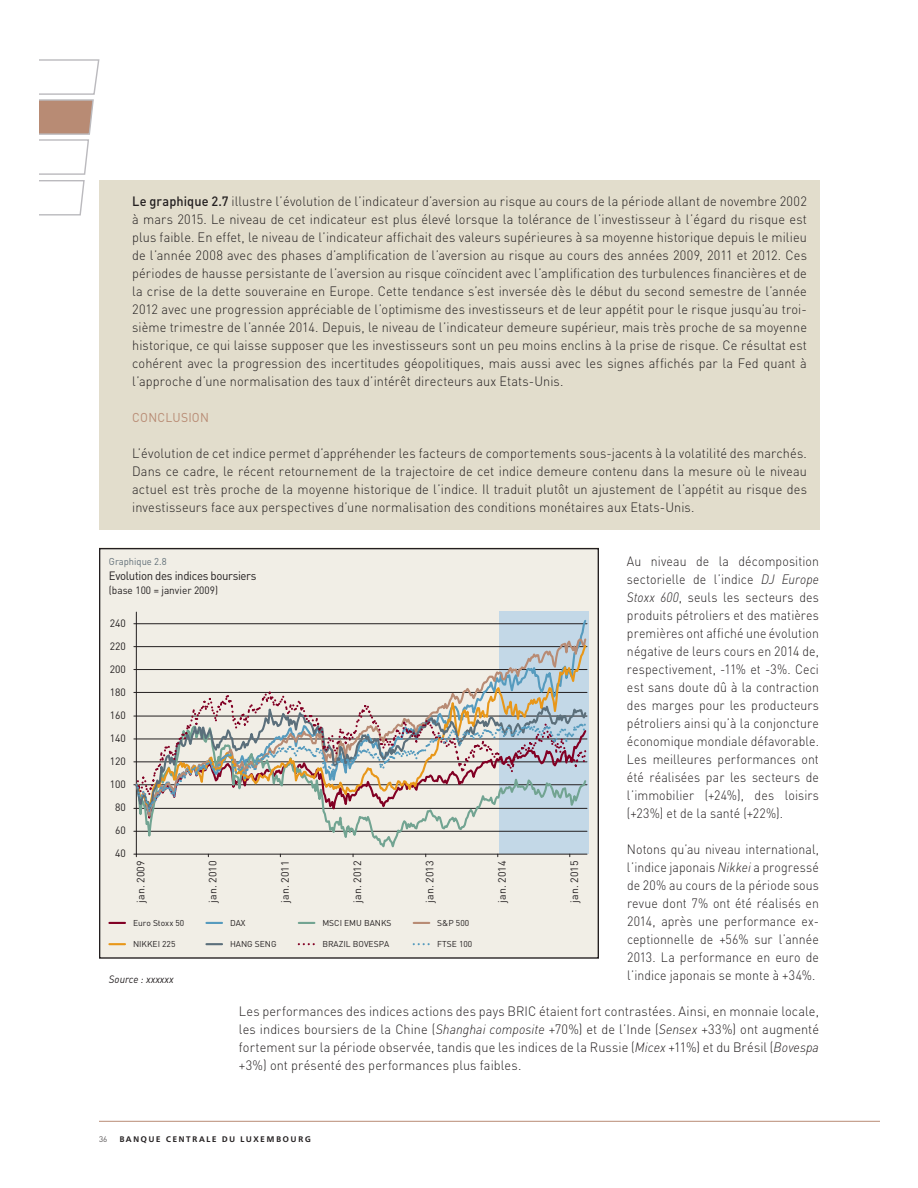
<style>
.page{position:relative;width:918px;height:1188px;background:#fff}
.page>*{position:absolute;margin:0;border:0;box-sizing:border-box;transform-origin:0 0}
.t1{font:300 13.35px/18px "DIN Pro";letter-spacing:.005em;color:#231f20;text-align:justify;scale:.95 1}
.t2{font:300 13.35px/18px "DIN Pro";letter-spacing:.005em;color:#231f20;text-align:justify;scale:.92 1}
.t3{font:12.75px "DIN Pro";letter-spacing:.02em;color:#b88b74;scale:.95 1}
.t4{font:12px "DIN Pro";letter-spacing:-.03em;color:#231f20;scale:.95 1}
.t5{font:10.65px "DIN Pro";color:#231f20}
.t6{font:10.65px "DIN Pro";color:#231f20;scale:.95 1}
.t7{font:italic 10.65px "DIN Pro";color:#231f20;scale:.95 1}
.t8{font:9.9px "DIN Pro";color:#616f78;scale:.95 1}
.t9{font:8.4px "DIN Pro";color:#231f20}
.t10{font:700 8.1px "Frutiger BQ";letter-spacing:.23em;color:#231f20}
.t11{font:300 8.1px "DIN Pro";color:#231f20}
.s1{font-weight:500}
.s2{font-style:italic}
</style>
<div class="page">
<hr style="left:99px;top:1121px;width:780px;height:1px;background:#b88b74">
<svg style="left:39px;top:59px;width:61px;height:157px"></svg>
<div style="left:99px;top:180px;width:720px;height:350px;background:#e2ddcc"></div>
<div style="left:99px;top:548px;width:500px;height:410px;background:#f1eee6"></div>
<div style="left:499px;top:611px;width:90px;height:243px;background:#c3d8e7"></div>
<hr style="left:136px;top:612px;width:1px;height:242px;background:#231f20">
<svg style="left:134px;top:618px;width:454px;height:19px"></svg>
<svg style="left:134px;top:827px;width:454px;height:29px"></svg>
<svg style="left:135px;top:637px;width:452px;height:190px"></svg>
<svg style="left:134px;top:643px;width:454px;height:47px"></svg>
<svg style="left:135px;top:814px;width:452px;height:4px"></svg>
<svg style="left:134px;top:690px;width:454px;height:26px"></svg>
<svg style="left:134px;top:716px;width:454px;height:98px"></svg>
<svg style="left:109px;top:922px;width:16px;height:2px"></svg>
<svg style="left:206px;top:922px;width:16px;height:2px"></svg>
<svg style="left:299px;top:922px;width:15px;height:2px"></svg>
<svg style="left:414px;top:922px;width:15px;height:2px"></svg>
<svg style="left:109px;top:943px;width:16px;height:2px"></svg>
<svg style="left:206px;top:943px;width:16px;height:2px"></svg>
<svg style="left:299px;top:943px;width:15px;height:2px"></svg>
<svg style="left:414px;top:943px;width:15px;height:2px"></svg>
<p class="t1" style="left:132px;top:194px;width:712px"><span class="s1">Le graphique 2.7</span> illustre l’évolution de l’indicateur d’aversion au risque au cours de la période allant de novembre 2002 à mars 2015. Le niveau de cet indicateur est plus élevé lorsque la tolérance de l’investisseur à l’égard du risque est plus faible. En effet, le niveau de l’indicateur affichait des valeurs supérieures à sa moyenne historique depuis le milieu de l’année 2008 avec des phases d’amplification de l’aversion au risque au cours des années 2009, 2011 et 2012. Ces périodes de hausse persistante de l’aversion au risque coïncident avec l’amplification des turbulences financières et de la crise de la dette souveraine en Europe. Cette tendance s’est inversée dès le début du second semestre de l’année 2012 avec une progression appréciable de l’optimisme des investisseurs et de leur appétit pour le risque jusqu’au troi&shy;sième trimestre de l’année 2014. Depuis, le niveau de l’indicateur demeure supérieur, mais très proche de sa moyenne historique, ce qui laisse supposer que les investisseurs sont un peu moins enclins à la prise de risque. Ce résultat est cohérent avec la progression des incertitudes géopolitiques, mais aussi avec les signes affichés par la Fed quant à l’approche d’une normalisation des taux d’intérêt directeurs aux Etats-Unis.</p>
<p class="t3" style="left:132px;top:410px;width:82px">CONCLUSION</p>
<p class="t1" style="left:132px;top:446px;width:712px">L’évolution de cet indice permet d’appréhender les facteurs de comportements sous-jacents à la volatilité des marchés.<br>Dans ce cadre, le récent retournement de la trajectoire de cet indice demeure contenu dans la mesure où le niveau actuel est très proche de la moyenne historique de l’indice. Il traduit plutôt un ajustement de l’appétit au risque des investisseurs face aux perspectives d’une normalisation des conditions monétaires aux Etats-Unis.</p>
<p class="t2" style="left:627px;top:554px;width:210px">Au niveau de la décomposition sectorielle de l’indice <span class="s2">DJ Europe Stoxx 600</span>, seuls les secteurs des produits pétroliers et des matières premières ont affiché une évolution négative de leurs cours en 2014 de, respectivement, -11% et -3%. Ceci est sans doute dû à la contraction des marges pour les producteurs pétroliers ainsi qu’à la conjoncture économique mondiale défavorable.<br>Les meilleures performances ont été réalisées par les secteurs de l’immobilier (+24%), des loisirs (+23%) et de la santé (+22%).</p>
<p class="t2" style="left:627px;top:842px;width:210px">Notons qu’au niveau international, l’indice japonais <span class="s2">Nikkei</span> a progressé de 20% au cours de la période sous revue dont 7% ont été réalisés en 2014, après une performance ex&shy;ceptionnelle de +56% sur l’année 2013. La performance en euro de l’indice japonais se monte à +34%.</p>
<p class="t1" style="left:239px;top:1004px;width:612px">Les performances des indices actions des pays BRIC étaient fort contrastées. Ainsi, en monnaie locale, les indices boursiers de la Chine (<span class="s2">Shanghai composite</span> +70%) et de l’Inde (<span class="s2">Sensex</span> +33%) ont augmenté fortement sur la période observée, tandis que les indices de la Russie (<span class="s2">Micex</span> +11%) et du Brésil (<span class="s2">Bovespa </span>+3%) ont présenté des performances plus faibles.</p>
<p class="t8" style="left:109px;top:556px;width:62px">Graphique 2.8</p>
<p class="t4" style="left:109px;top:569px;width:157px">Evolution des indices boursiers</p>
<p class="t6" style="left:109px;top:584px;width:116px">(base 100 = janvier 2009)</p>
<p class="t5" style="left:110px;top:617px;width:17px">240</p>
<p class="t5" style="left:110px;top:640px;width:17px">220</p>
<p class="t5" style="left:110px;top:663px;width:17px">200</p>
<p class="t5" style="left:110px;top:686px;width:17px">180</p>
<p class="t5" style="left:110px;top:709px;width:17px">160</p>
<p class="t5" style="left:110px;top:732px;width:17px">140</p>
<p class="t5" style="left:110px;top:755px;width:17px">120</p>
<p class="t5" style="left:110px;top:778px;width:17px">100</p>
<p class="t5" style="left:115px;top:801px;width:12px">80</p>
<p class="t5" style="left:115px;top:825px;width:12px">60</p>
<p class="t5" style="left:115px;top:848px;width:12px">40</p>
<p class="t5" style="left:134px;top:903px;width:43px;rotate:-90deg">jan. 2009</p>
<p class="t5" style="left:207px;top:903px;width:43px;rotate:-90deg">jan. 2010</p>
<p class="t5" style="left:279px;top:903px;width:43px;rotate:-90deg">jan. 2011</p>
<p class="t5" style="left:351px;top:903px;width:43px;rotate:-90deg">jan. 2012</p>
<p class="t5" style="left:424px;top:903px;width:43px;rotate:-90deg">jan. 2013</p>
<p class="t5" style="left:496px;top:903px;width:43px;rotate:-90deg">jan. 2014</p>
<p class="t5" style="left:568px;top:903px;width:43px;rotate:-90deg">jan. 2015</p>
<p class="t9" style="left:133px;top:918px;width:53px">Euro Stoxx 50</p>
<p class="t9" style="left:230px;top:918px;width:17px">DAX</p>
<p class="t9" style="left:322px;top:918px;width:71px">MSCI EMU BANKS</p>
<p class="t9" style="left:437px;top:918px;width:33px">S&amp;P 500</p>
<p class="t9" style="left:133px;top:939px;width:44px">NIKKEI 225</p>
<p class="t9" style="left:230px;top:939px;width:48px">HANG SENG</p>
<p class="t9" style="left:322px;top:939px;width:68px">BRAZIL BOVESPA</p>
<p class="t9" style="left:437px;top:939px;width:36px">FTSE 100</p>
<p class="t7" style="left:109px;top:973px;width:70px">Source : xxxxxx</p>
<p class="t11" style="left:99px;top:1136px;width:10px">36</p>
<p class="t10" style="left:120px;top:1136px;width:193px">BANQUE CENTRALE DU LUXEMBOURG</p>
</div>
